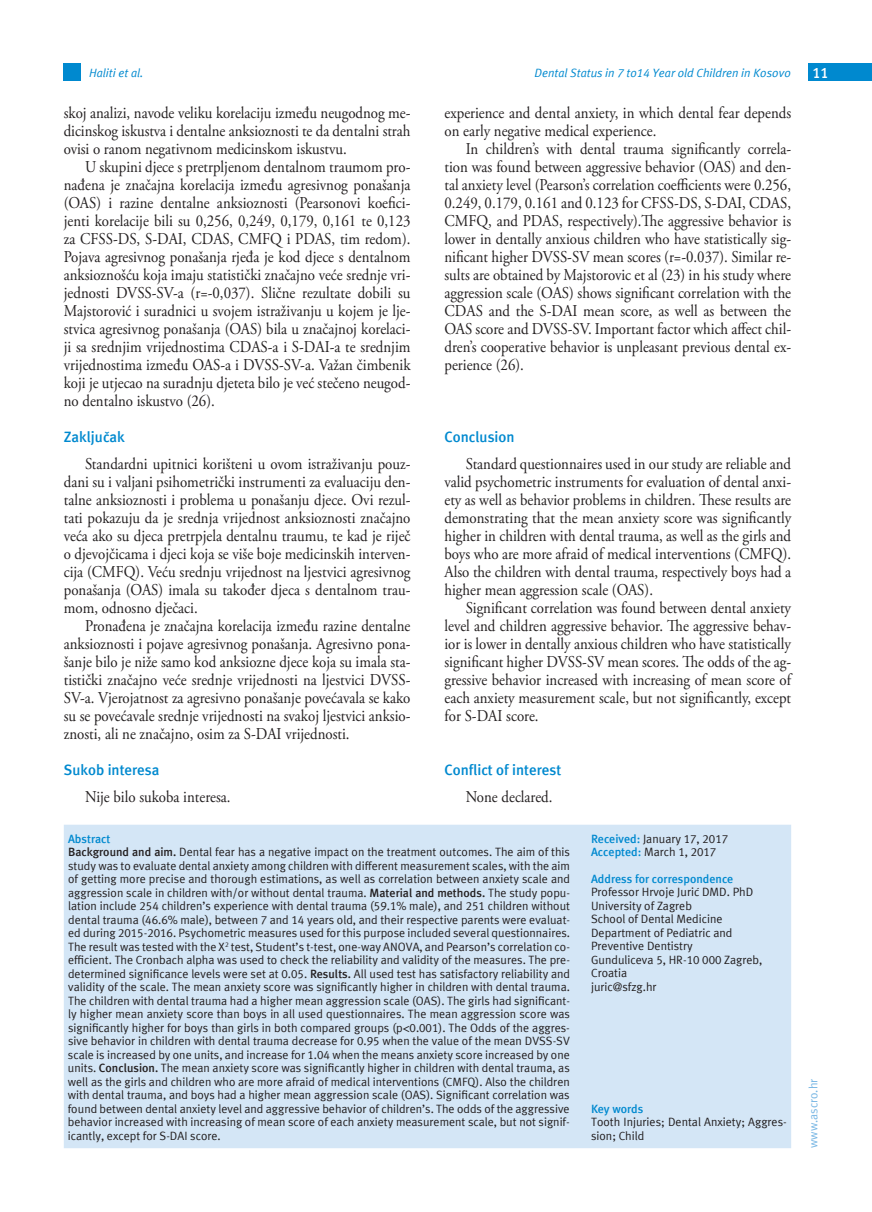
<style>
.page{position:relative;width:872px;height:1212px;background:#fff}
.page>*{position:absolute;margin:0;border:0;box-sizing:border-box;transform-origin:0 0}
.t1{font:16.5px/18px "Adobe Garamond Pro";color:#231f20;text-align:justify;scale:.9 1}
.t2{font:700 15px "Meta ASC";color:#0089cf}
.t3{font:700 15px "Meta ASC";color:#fff}
.t4{font:12px/13.5px "Meta ASC";color:#231f20}
.t5{font:italic 12px "Meta ASC";color:#0089cf}
.t6{font:700 12px "Meta ASC";color:#0089cf}
.t7{font:12px "Meta ASC";color:#77b6e4}
.s1{font-weight:700;color:#0089cf}
.s2{font-weight:700}
</style>
<div class="page">
<div style="left:64px;top:64px;width:17px;height:17px;background:#0089cf"></div>
<div style="left:808px;top:64px;width:64px;height:17px;background:#0089cf"></div>
<div style="left:64px;top:825px;width:727px;height:323px;background:#d4e6f6"></div>
<p class="t5" style="left:89px;top:66px;width:55px">Haliti et al.</p>
<p class="t5" style="left:534px;top:66px;width:258px">Dental Status in 7 to14 Year old Children in Kosovo</p>
<p class="t3" style="left:812px;top:64px;width:18px">11</p>
<p class="t1" style="left:64px;top:105px;width:387px">skoj analizi, navode veliku korelaciju između neugodnog me&shy;dicinskog iskustva i dentalne anksioznosti te da dentalni strah ovisi o ranom negativnom medicinskom iskustvu.</p>
<p class="t1" style="left:64px;top:159px;width:387px;text-indent:21px">U skupini djece s pretrpljenom dentalnom traumom pro&shy;nađena je značajna korelacija između agresivnog ponašanja (OAS) i razine dentalne anksioznosti (Pearsonovi koefici&shy;jenti korelacije bili su 0,256, 0,249, 0,179, 0,161 te 0,123 za CFSS-DS, S-DAI, CDAS, CMFQ i PDAS, tim redom).<br>Pojava agresivnog ponašanja rjeđa je kod djece s dentalnom anksioznošću koja imaju statistički značajno veće srednje vri&shy;jednosti DVSS-SV-a (r=-0,037). Slične rezultate dobili su Majstorović i suradnici u svojem istraživanju u kojem je lje&shy;stvica agresivnog ponašanja (OAS) bila u značajnoj korelaci&shy;ji sa srednjim vrijednostima CDAS-a i S-DAI-a te srednjim vrijednostima između OAS-a i DVSS-SV-a. Važan čimbenik koji je utjecao na suradnju djeteta bilo je već stečeno neugod&shy;no dentalno iskustvo (26).</p>
<p class="t2" style="left:64px;top:428px;width:63px">Zaključak</p>
<p class="t1" style="left:64px;top:456px;width:387px;text-indent:21px">Standardni upitnici korišteni u ovom istraživanju pouz&shy;dani su i valjani psihometrički instrumenti za evaluaciju den&shy;talne anksioznosti i problema u ponašanju djece. Ovi rezul&shy;tati pokazuju da je srednja vrijednost anksioznosti značajno veća ako su djeca pretrpjela dentalnu traumu, te kad je riječ o djevojčicama i djeci koja se više boje medicinskih interven&shy;cija (CMFQ). Veću srednju vrijednost na ljestvici agresivnog ponašanja (OAS) imala su također djeca s dentalnom trau&shy;mom, odnosno dječaci.</p>
<p class="t1" style="left:64px;top:618px;width:387px;text-indent:21px">Pronađena je značajna korelacija između razine dentalne anksioznosti i pojave agresivnog ponašanja. Agresivno pona&shy;šanje bilo je niže samo kod anksiozne djece koja su imala sta&shy;tistički značajno veće srednje vrijednosti na ljestvici DVSS-SV-a. Vjerojatnost za agresivno ponašanje povećavala se kako su se povećavale srednje vrijednosti na svakoj ljestvici anksio&shy;znosti, ali ne značajno, osim za S-DAI vrijednosti.</p>
<p class="t2" style="left:64px;top:761px;width:97px">Sukob interesa</p>
<p class="t1" style="left:85px;top:789px;width:163px">Nije bilo sukoba interesa.</p>
<p class="t1" style="left:444px;top:105px;width:387px">experience and dental anxiety, in which dental fear depends on early negative medical experience.</p>
<p class="t1" style="left:444px;top:141px;width:387px;text-indent:21px">In children’s with dental trauma significantly correla&shy;tion was found between aggressive behavior (OAS) and den&shy;tal anxiety level (Pearson’s correlation coefficients were 0.256, 0.249, 0.179, 0.161 and 0.123 for CFSS-DS, S-DAI, CDAS, CMFQ, and PDAS, respectively).The aggressive behavior is lower in dentally anxious children who have statistically sig&shy;nificant higher DVSS-SV mean scores (r=-0.037). Similar re&shy;sults are obtained by Majstorovic et al (23) in his study where aggression scale (OAS) shows significant correlation with the CDAS and the S-DAI mean score, as well as between the OAS score and DVSS-SV. Important factor which affect chil&shy;dren’s cooperative behavior is unpleasant previous dental ex&shy;perience (26).</p>
<p class="t2" style="left:444px;top:428px;width:72px">Conclusion</p>
<p class="t1" style="left:444px;top:456px;width:387px;text-indent:21px">Standard questionnaires used in our study are reliable and valid psychometric instruments for evaluation of dental anxi&shy;ety as well as behavior problems in children. These results are demonstrating that the mean anxiety score was significantly higher in children with dental trauma, as well as the girls and boys who are more afraid of medical interventions (CMFQ).<br>Also the children with dental trauma, respectively boys had a higher mean aggression scale (OAS).</p>
<p class="t1" style="left:444px;top:600px;width:387px;text-indent:21px">Significant correlation was found between dental anxiety level and children aggressive behavior. The aggressive behav&shy;ior is lower in dentally anxious children who have statistically significant higher DVSS-SV mean scores. The odds of the ag&shy;gressive behavior increased with increasing of mean score of each anxiety measurement scale, but not significantly, except for S-DAI score.</p>
<p class="t2" style="left:444px;top:761px;width:118px">Conflict of interest</p>
<p class="t1" style="left:466px;top:789px;width:98px">None declared.</p>
<p class="t4" style="left:68px;top:831px;width:504px"><span class="s1">Abstract<br></span><span class="s2">Background and aim.</span> Dental fear has a negative impact on the treatment outcomes. The aim of this study was to evaluate dental anxiety among children with different measurement scales, with the aim of getting more precise and thorough estimations, as well as correlation between anxiety scale and aggression scale in children with/or without dental trauma. <span class="s2">Material and methods.</span> The study popu&shy;lation include 254 children’s experience with dental trauma (59.1% male), and 251 children without dental trauma (46.6% male), between 7 and 14 years old, and their respective parents were evaluat&shy;ed during 2015-2016. Psychometric measures used for this purpose included several questionnaires.<br>The result was tested with the X<sup>2</sup> test, Student’s t-test, one-way ANOVA, and Pearson’s correlation co&shy;efficient. The Cronbach alpha was used to check the reliability and validity of the measures. The pre&shy;determined significance levels were set at 0.05. <span class="s2">Results.</span> All used test has satisfactory reliability and validity of the scale. The mean anxiety score was significantly higher in children with dental trauma.<br>The children with dental trauma had a higher mean aggression scale (OAS). The girls had significant&shy;ly higher mean anxiety score than boys in all used questionnaires. The mean aggression score was significantly higher for boys than girls in both compared groups (p&lt;0.001). The Odds of the aggres&shy;sive behavior in children with dental trauma decrease for 0.95 when the value of the mean DVSS-SV scale is increased by one units, and increase for 1.04 when the means anxiety score increased by one units. <span class="s2">Conclusion.</span> The mean anxiety score was significantly higher in children with dental trauma, as well as the girls and children who are more afraid of medical interventions (CMFQ). Also the children with dental trauma, and boys had a higher mean aggression scale (OAS). Significant correlation was found between dental anxiety level and aggressive behavior of children’s. The odds of the aggressive behavior increased with increasing of mean score of each anxiety measurement scale, but not signif&shy;icantly, except for S-DAI score.</p>
<p class="t4" style="left:591px;top:831px;width:139px"><span class="s1">Received:</span> January 17, 2017<br><span class="s1">Accepted:</span> March 1, 2017</p>
<p class="t6" style="left:591px;top:872px;width:144px">Address for correspondence</p>
<p class="t4" style="left:591px;top:885px;width:173px">Professor Hrvoje Jurić DMD. PhD<br>University of Zagreb<br>School of Dental Medicine<br>Department of Pediatric and<br>Preventive Dentistry<br>Gunduliceva 5, HR-10 000 Zagreb,<br>Croatia<br>juric@sfzg.hr</p>
<p class="t7" style="left:806px;top:1148px;width:71px;rotate:-90deg">www.ascro.hr</p>
<p class="t6" style="left:591px;top:1101px;width:54px">Key words</p>
<p class="t4" style="left:591px;top:1115px;width:197px">Tooth Injuries; Dental Anxiety; Aggres&shy;sion; Child</p>
</div>
